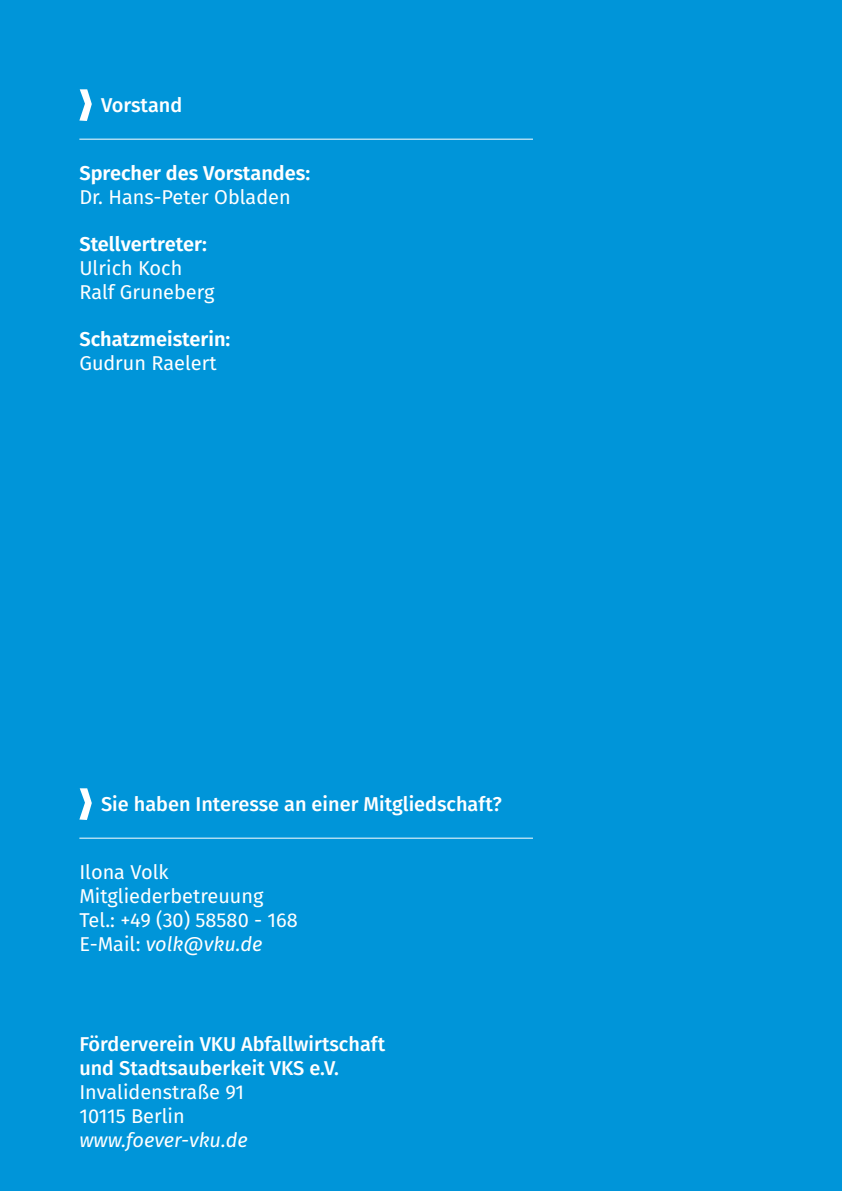
<style>
.page{position:relative;width:842px;height:1191px;background:#0095d9}
.page>*{position:absolute;margin:0;border:0;box-sizing:border-box;transform-origin:0 0}
.white{font:500 20px/24px "Fira Sans";color:#fff}
.white-2{font:20px/24px "Fira Sans";color:#fff}
.white-3{font:600 20px/24px "Fira Sans";color:#fff}
.s1{font-weight:400}
.s2{font-weight:600}
.s3{font-style:italic}
.s4{font-weight:400;font-style:italic}
</style>
<div class="page">
<svg style="left:79px;top:788px;width:13px;height:32px"></svg>
<svg style="left:79px;top:89px;width:13px;height:32px"></svg>
<hr style="left:79px;top:837px;width:454px;height:1px;background:#fff">
<hr style="left:79px;top:139px;width:454px;height:1px;background:#fff">
<p class="white" style="left:101px;top:92px;width:83px">Vorstand</p>
<p class="white-3" style="left:79px;top:160px;width:232px">Sprecher des Vorstandes:<br><span class="s1">Dr. Hans-Peter Obladen</span></p>
<p class="white-2" style="left:79px;top:231px;width:137px"><span class="s2">Stellvertreter:<br></span>Ulrich Koch<br>Ralf Gruneberg</p>
<p class="white-3" style="left:79px;top:325px;width:152px">Schatzmeisterin:<br><span class="s1">Gudrun Raelert</span></p>
<p class="white" style="left:101px;top:791px;width:402px">Sie haben Interesse an einer Mitgliedschaft?</p>
<p class="white-2" style="left:79px;top:859px;width:220px">Ilona Volk<br>Mitgliederbetreuung<br>Tel.: +49 (30) 58580 - 168<br>E-Mail: <span class="s3">volk@vku.de</span></p>
<p class="white" style="left:79px;top:1031px;width:307px">Förderverein VKU Abfallwirtschaft und Stadtsauberkeit VKS e.V.<br><span class="s1">Invalidenstraße 91<br>10115 Berlin<br></span><span class="s4">www.foever-vku.de</span></p>
</div>
